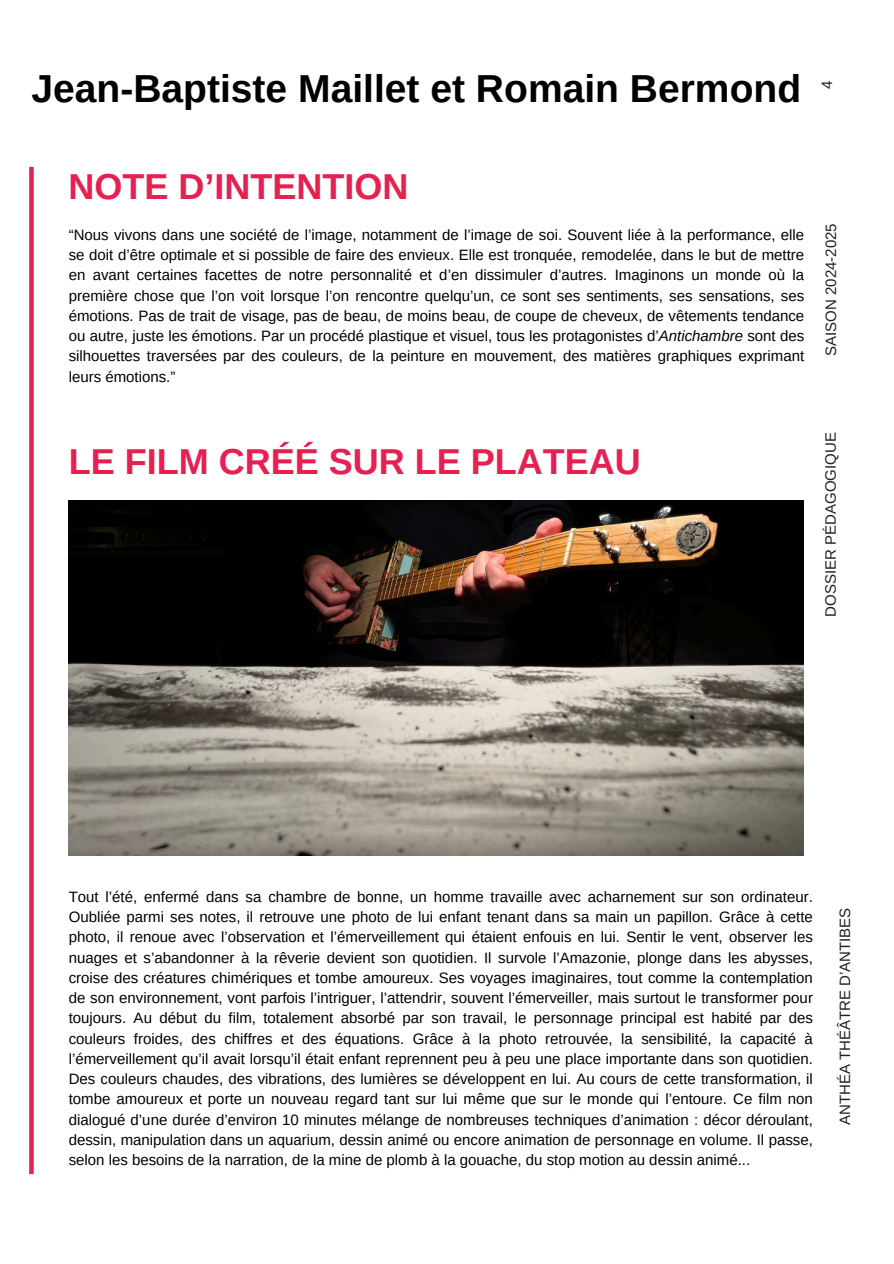
<style>
.page{position:relative;width:894px;height:1264px;background:#fff}
.page>*{position:absolute;margin:0;border:0;box-sizing:border-box;transform-origin:0 0}
.t1{font:700 39px "Arimo";color:#000}
.t2{font:700 36px "Arimo";color:#e62051}
.t3{font:15px/20.2px "Arimo";color:#000;text-align:justify}
.t4{font:15px "Arimo";color:#231f20}
.s1{font-style:italic}
</style>
<div class="page">
<img style="left:68px;top:500px;width:735px;height:355px">
<div style="left:29px;top:167px;width:5px;height:1007px;background:#e62051"></div>
<h3 class="t1" style="left:31px;top:66px;width:771px">Jean-Baptiste Maillet et Romain Bermond</h3>
<p class="t4" style="left:818px;top:89px;width:10px;rotate:-90deg">4</p>
<h1 class="t2" style="left:68px;top:167px;width:341px">NOTE D’INTENTION</h1>
<h3 class="t3" style="left:69px;top:224px;width:736px">“Nous vivons dans une société de l’image, notamment de l’image de soi. Souvent liée à la performance, elle se doit d’être optimale et si possible de faire des envieux. Elle est tronquée, remodelée, dans le but de mettre en avant certaines facettes de notre personnalité et d’en dissimuler d’autres. Imaginons un monde où la première chose que l’on voit lorsque l’on rencontre quelqu’un, ce sont ses sentiments, ses sensations, ses émotions. Pas de trait de visage, pas de beau, de moins beau, de coupe de cheveux, de vêtements tendance ou autre, juste les émotions. Par un procédé plastique et visuel, tous les protagonistes d’<span class="s1">Antichambre</span> sont des silhouettes traversées par des couleurs, de la peinture en mouvement, des matières graphiques exprimant leurs émotions.”</h3>
<h1 class="t4" style="left:822px;top:356px;width:134px;rotate:-90deg">SAISON 2024-2025</h1>
<p class="t2" style="left:69px;top:441px;width:573px">LE FILM CRÉÉ SUR LE PLATEAU</p>
<p class="t4" style="left:822px;top:616px;width:186px;rotate:-90deg">DOSSIER PÉDAGOGIQUE</p>
<p class="t3" style="left:69px;top:886px;width:745px">Tout l’été, enfermé dans sa chambre de bonne, un homme travaille avec acharnement sur son ordinateur.<br>Oubliée parmi ses notes, il retrouve une photo de lui enfant tenant dans sa main un papillon. Grâce à cette photo, il renoue avec l’observation et l’émerveillement qui étaient enfouis en lui. Sentir le vent, observer les nuages et s’abandonner à la rêverie devient son quotidien. Il survole l’Amazonie, plonge dans les abysses, croise des créatures chimériques et tombe amoureux. Ses voyages imaginaires, tout comme la contemplation de son environnement, vont parfois l’intriguer, l’attendrir, souvent l’émerveiller, mais surtout le transformer pour toujours. Au début du film, totalement absorbé par son travail, le personnage principal est habité par des couleurs froides, des chiffres et des équations. Grâce à la photo retrouvée, la sensibilité, la capacité à l’émerveillement qu’il avait lorsqu’il était enfant reprennent peu à peu une place importante dans son quotidien.<br>Des couleurs chaudes, des vibrations, des lumières se développent en lui. Au cours de cette transformation, il tombe amoureux et porte un nouveau regard tant sur lui même que sur le monde qui l’entoure. Ce film non dialogué d’une durée d’environ 10 minutes mélange de nombreuses techniques d’animation : décor déroulant, dessin, manipulation dans un aquarium, dessin animé ou encore animation de personnage en volume. Il passe, selon les besoins de la narration, de la mine de plomb à la gouache, du stop motion au dessin animé...</p>
<h3 class="t4" style="left:836px;top:1125px;width:219px;rotate:-90deg">ANTHÉA THÉÂTRE D’ANTIBES</h3>
</div>
